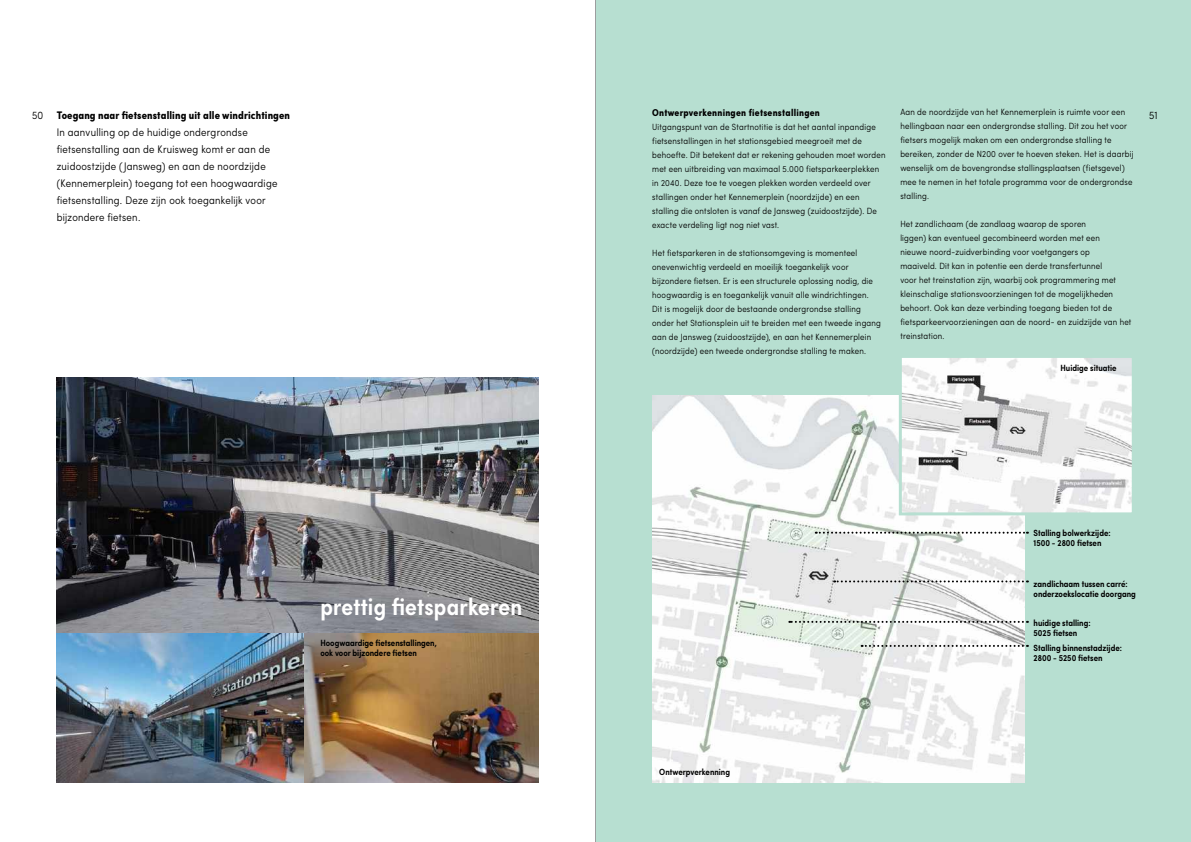
<style>
.page{position:relative;width:1191px;height:842px;background:#fff}
.page>*{position:absolute;margin:0;border:0;box-sizing:border-box;transform-origin:0 0}
.t1{font:600 condensed 24px "Sofia Pro";letter-spacing:.01em;color:#fff}
.t2{font:300 condensed 11px/17px "Sofia Pro";letter-spacing:.025em;color:#000}
.t3{font:700 condensed 11px "Sofia Pro";letter-spacing:.01em;color:#000}
.t4{font:700 condensed 10px "Sofia Pro";letter-spacing:.025em;color:#000}
.t5{font:300 condensed 9px/14px "Sofia Pro";letter-spacing:.025em;color:#000}
.t6{font:600 condensed 9px/10px "Sofia Pro";color:#000}
</style>
<div class="page">
<div style="left:595px;top:0;width:596px;height:842px;background:#b7dfd1"></div>
<img style="left:57px;top:377px;width:482px;height:405px">
<img style="left:652px;top:395px;width:372px;height:387px">
<svg style="left:815px;top:532px;width:213px;height:2px"></svg>
<svg style="left:834px;top:580px;width:194px;height:2px"></svg>
<svg style="left:861px;top:645px;width:167px;height:2px"></svg>
<svg style="left:789px;top:621px;width:239px;height:2px"></svg>
<img style="left:902px;top:359px;width:228px;height:152px">
<div style="left:898px;top:355px;width:236px;height:160px;border:3px solid #b7dfd1"></div>
<hr style="left:595px;top:0;width:1px;height:842px;background:#9c9e9f">
<p class="t5" style="left:900px;top:105px;width:235px">Aan de noordzijde van het Kennemerplein is ruimte voor een hellingbaan naar een ondergrondse stalling. Dit zou het voor fietsers mogelijk maken om een ondergrondse stalling te bereiken, zonder de N200 over te hoeven steken. Het is daarbij wenselijk om de bovengrondse stallingsplaatsen (fietsgevel) mee te nemen in het totale programma voor de ondergrondse stalling.</p>
<p class="t5" style="left:900px;top:217px;width:233px">Het zandlichaam (de zandlaag waarop de sporen<br>liggen) kan eventueel gecombineerd worden met een<br>nieuwe noord-zuidverbinding voor voetgangers op<br>maaiveld. Dit kan in potentie een derde transfertunnel<br>voor het treinstation zijn, waarbij ook programmering met kleinschalige stationsvoorzieningen tot de mogelijkheden behoort. Ook kan deze verbinding toegang bieden tot de fietsparkeervoorzieningen aan de noord- en zuidzijde van het treinstation.</p>
<p class="t4" style="left:652px;top:106px;width:169px">Ontwerpverkenningen fietsenstallingen</p>
<p class="t5" style="left:652px;top:120px;width:235px">Uitgangspunt van de Startnotitie is dat het aantal inpandige fietsenstallingen in het stationsgebied meegroeit met de behoefte. Dit betekent dat er rekening gehouden moet worden met een uitbreiding van maximaal 5.000 fietsparkeerplekken in 2040. Deze toe te voegen plekken worden verdeeld over stallingen onder het Kennemerplein (noordzijde) en een stalling die ontsloten is vanaf de Jansweg (zuidoostzijde). De exacte verdeling ligt nog niet vast.</p>
<p class="t5" style="left:652px;top:246px;width:230px">Het fietsparkeren in de stationsomgeving is momenteel onevenwichtig verdeeld en moeilijk toegankelijk voor bijzondere fietsen. Er is een structurele oplossing nodig, die hoogwaardig is en toegankelijk vanuit alle windrichtingen.<br>Dit is mogelijk door de bestaande ondergrondse stalling onder het Stationsplein uit te breiden met een tweede ingang aan de Jansweg (zuidoostzijde), en aan het Kennemerplein (noordzijde) een tweede ondergrondse stalling te maken.</p>
<p class="t3" style="left:57px;top:108px;width:235px">Toegang naar fietsenstalling uit alle windrichtingen</p>
<p class="t2" style="left:57px;top:124px;width:222px">In aanvulling op de huidige ondergrondse fietsenstalling aan de Kruisweg komt er aan de zuidoostzijde (Jansweg) en aan de noordzijde (Kennemerplein) toegang tot een hoogwaardige fietsenstalling. Deze zijn ook toegankelijk voor bijzondere fietsen.</p>
<p class="t2" style="left:32px;top:107px;width:13px">50</p>
<p class="t2" style="left:1149px;top:107px;width:10px">51</p>
<p class="t6" style="left:1060px;top:363px;width:58px">Huidige situatie</p>
<h1 class="t1" style="left:320px;top:592px;width:203px">prettig fietsparkeren</h1>
<p class="t6" style="left:320px;top:637px;width:118px">Hoogwaardige fietsenstallingen, ook voor bijzondere fietsen</p>
<p class="t6" style="left:659px;top:767px;width:72px">Ontwerpverkenning</p>
<p class="t6" style="left:1033px;top:528px;width:78px">Stalling bolwerkzijde:<br>1500 - 2800 fietsen</p>
<p class="t6" style="left:1033px;top:578px;width:104px">zandlichaam tussen carré: onderzoekslocatie doorgang</p>
<p class="t6" style="left:1033px;top:618px;width:58px">huidige stalling:<br>5025 fietsen</p>
<p class="t6" style="left:1033px;top:643px;width:90px">Stalling binnenstadzijde:<br>2800 - 5250 fietsen</p>
</div>
